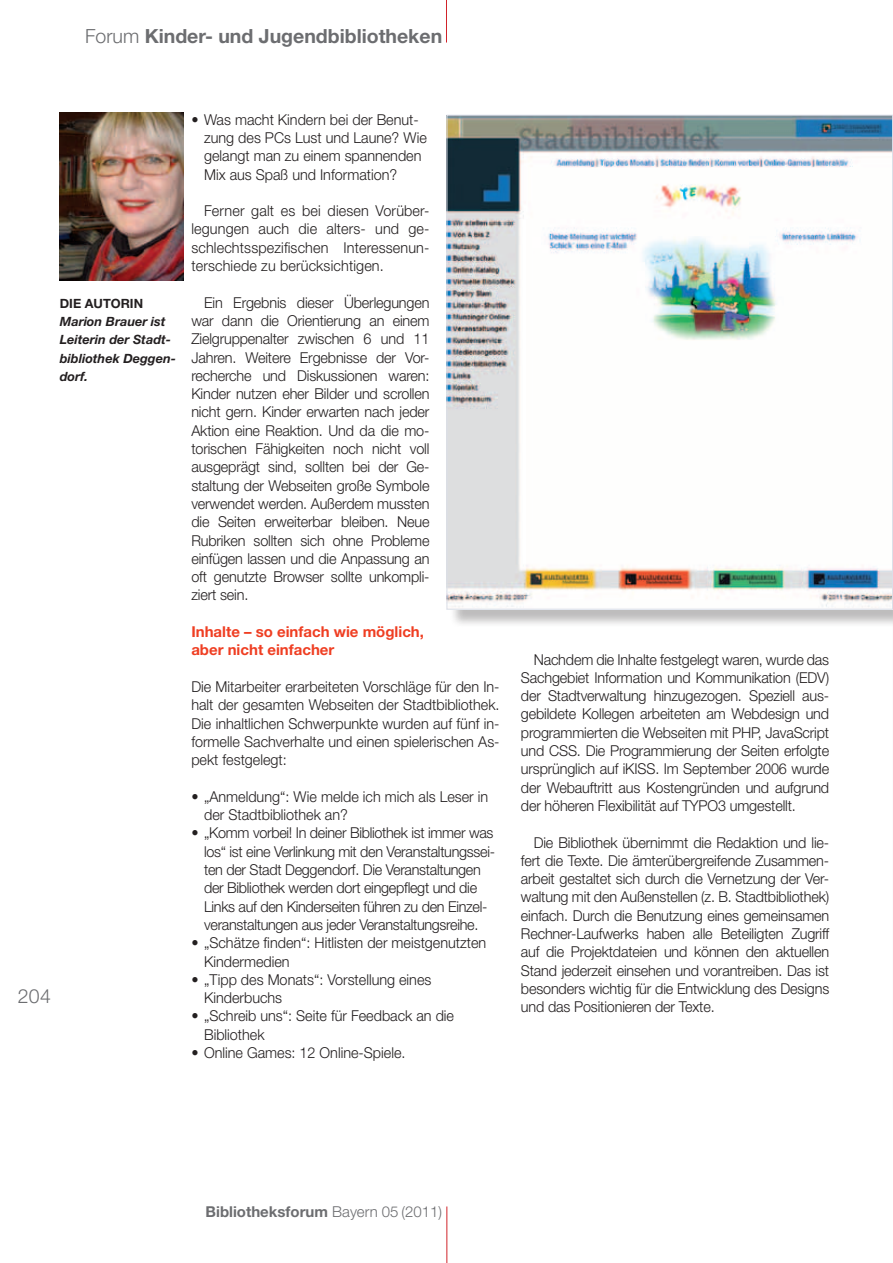
<style>
.page{position:relative;width:893px;height:1263px;background:#fff}
.page>*{position:absolute;margin:0;border:0;box-sizing:border-box;transform-origin:0 0}
.t1{font:700 19.5px "Helvetica Neue";color:#6c6d70}
.t2{font:300 19.5px "Helvetica Neue";color:#6c6d70}
.t3{font:300 15px/18.3px "Helvetica Neue";letter-spacing:-.005em;color:#231f20;scale:.96 1}
.t4{font:700 15px/18.3px "Helvetica Neue";color:#ef3e22}
.t5{font:700 15px "Helvetica Neue";color:#6c6d70}
.t6{font:italic 700 12.75px/18.3px "Helvetica Neue";color:#231f20}
.t7{font:700 12.75px "Helvetica Neue";color:#231f20}
.s1{font-weight:300}
</style>
<div class="page">
<hr style="left:446px;top:0;width:1px;height:43px;background:#d1232a">
<hr style="left:446px;top:1206px;width:1px;height:57px;background:#d1232a">
<img style="left:60px;top:113px;width:123px;height:167px">
<div style="left:449px;top:117px;width:444px;height:511px;background:#231f20;opacity:.3"></div>
<img style="left:448px;top:117px;width:443px;height:491px">
<svg style="left:892px;top:610px;width:1px;height:18px"></svg>
<h1 class="t1" style="left:85px;top:24px;width:359px"><span class="s1">Forum</span> Kinder- und Jugendbibliotheken</h1>
<p class="t7" style="left:60px;top:295px;width:77px">Die Autorin</p>
<p class="t6" style="left:60px;top:312px;width:118px">Marion Brauer ist<br>Leiterin der Stadt&shy;bibliothek Deggen&shy;dorf.</p>
<h1 class="t2" style="left:18px;top:984px;width:35px">204</h1>
<p class="t3" style="left:204px;top:110px;width:234px;text-indent:-13px">• Was macht Kindern bei der Benut&shy;zung des PCs Lust und Laune? Wie gelangt man zu einem spannenden<br>Mix aus Spaß und Information?</p>
<p class="t3" style="left:191px;top:201px;width:250px;text-align:justify;text-indent:13px">Ferner galt es bei diesen Vorüber&shy;legungen auch die alters- und ge&shy;schlechtsspezifischen Interessenun&shy;terschiede zu berücksichtigen.</p>
<p class="t3" style="left:191px;top:293px;width:250px;text-align:justify;text-indent:13px">Ein Ergebnis dieser Überlegungen war dann die Orientierung an einem Zielgruppenalter zwischen 6 und 11<br>Jahren. Weitere Ergebnisse der Vor&shy;recherche und Diskussionen waren:<br>Kinder nutzen eher Bilder und scrollen nicht gern. Kinder erwarten nach jeder Aktion eine Reaktion. Und da die mo&shy;torischen Fähigkeiten noch nicht voll ausgeprägt sind, sollten bei der Ge&shy;staltung der Webseiten große Symbole verwendet werden. Außerdem mussten die Seiten erweiterbar bleiben. Neue Rubriken sollten sich ohne Probleme einfügen lassen und die Anpassung an oft genutzte Browser sollte unkompli&shy;ziert sein.</p>
<p class="t4" style="left:191px;top:622px;width:234px">Inhalte – so einfach wie möglich, aber nicht einfacher</p>
<p class="t3" style="left:191px;top:677px;width:323px;text-align:justify">Die Mitarbeiter erarbeiteten Vorschläge für den In&shy;halt der gesamten Webseiten der Stadtbibliothek.<br>Die inhaltlichen Schwerpunkte wurden auf fünf in&shy;formelle Sachverhalte und einen spielerischen As&shy;pekt festgelegt:</p>
<p class="t3" style="left:204px;top:787px;width:297px;text-indent:-13px">• „Anmeldung“: Wie melde ich mich als Leser in der Stadtbibliothek an?</p>
<p class="t3" style="left:204px;top:823px;width:305px;text-indent:-13px">• „Komm vorbei! In deiner Bibliothek ist immer was los“ ist eine Verlinkung mit den Veranstaltungssei&shy;ten der Stadt Deggendorf. Die Veranstaltungen der Bibliothek werden dort eingepflegt und die Links auf den Kinderseiten führen zu den Einzel&shy;veranstaltungen aus jeder Veranstaltungsreihe.</p>
<p class="t3" style="left:204px;top:933px;width:295px;text-indent:-13px">• „Schätze finden“: Hitlisten der meistgenutzten<br>Kindermedien</p>
<p class="t3" style="left:204px;top:970px;width:238px;text-indent:-13px">• „Tipp des Monats“: Vorstellung eines<br>Kinderbuchs</p>
<p class="t3" style="left:204px;top:1006px;width:262px;text-indent:-13px">• „Schreib uns“: Seite für Feedback an die<br>Bibliothek</p>
<p class="t3" style="left:191px;top:1043px;width:225px">• Online Games: 12 Online-Spiele.</p>
<p class="t3" style="left:521px;top:650px;width:323px;text-align:justify;text-indent:13px">Nachdem die Inhalte festgelegt waren, wurde das Sachgebiet Information und Kommunikation (EDV) der Stadtverwaltung hinzugezogen. Speziell aus&shy;gebildete Kollegen arbeiteten am Webdesign und programmierten die Webseiten mit PHP, JavaScript und CSS. Die Programmierung der Seiten erfolgte ursprünglich auf iKISS. Im September 2006 wurde der Webauftritt aus Kostengründen und aufgrund der höheren Flexibilität auf TYPO3 umgestellt.</p>
<p class="t3" style="left:521px;top:833px;width:323px;text-align:justify;text-indent:13px">Die Bibliothek übernimmt die Redaktion und lie&shy;fert die Texte. Die ämterübergreifende Zusammen&shy;arbeit gestaltet sich durch die Vernetzung der Ver&shy;waltung mit den Außenstellen (z. B. Stadtbibliothek) einfach. Durch die Benutzung eines gemeinsamen Rechner-Laufwerks haben alle Beteiligten Zugriff auf die Projektdateien und können den aktuellen Stand jederzeit einsehen und vorantreiben. Das ist besonders wichtig für die Entwicklung des Designs und das Positionieren der Texte.</p>
<p class="t5" style="left:206px;top:1202px;width:238px">Bibliotheksforum <span class="s1">Bayern 05 (2011)</span></p>
</div>
